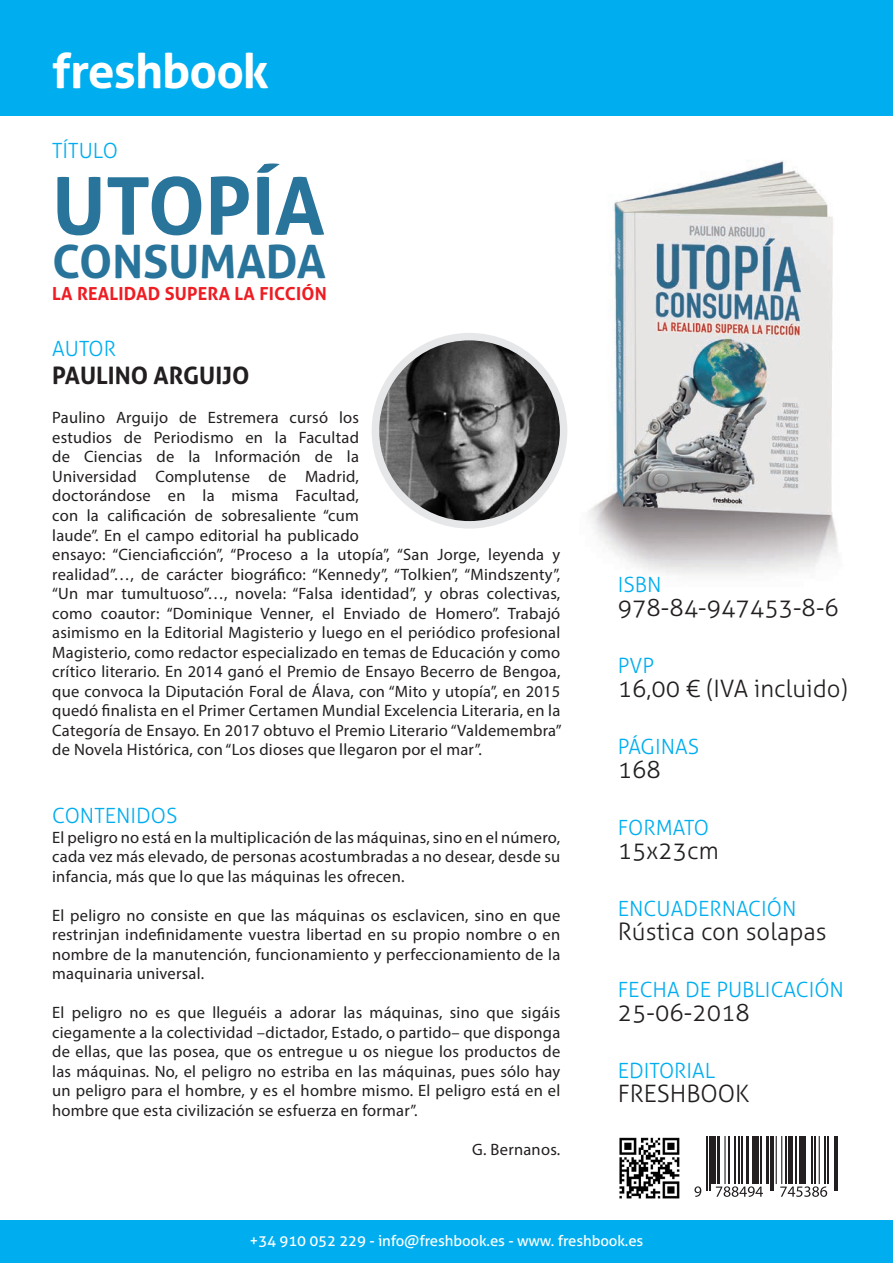
<style>
.page{position:relative;width:893px;height:1263px;background:#fff}
.page>*{position:absolute;margin:0;border:0;box-sizing:border-box;transform-origin:0 0}
.t1{font:700 79.5px "Aller";color:#29749b}
.t2{font:700 48px "Aller";letter-spacing:-.02em;color:#fff}
.t3{font:700 45.9px "Aller";color:#29749b}
.t4{font:300 24px "Aller";color:#231f20}
.t5{font:700 24px "Aller";color:#231f20}
.t6{font:300 21px "Aller";color:#00aeef}
.t7{font:700 18px "Aller";letter-spacing:.01em;color:#ee1d23}
.t8{font:16.5px/19.5px "Myriad Pro";letter-spacing:.015em;color:#231f20;text-align:justify}
.t9{font:15px "Aller";letter-spacing:-.01em;color:#fff}
</style>
<div class="page">
<img style="left:564px;top:160px;width:274px;height:415px">
<div style="left:0;top:0;width:893px;height:116px;background:#00aeef"></div>
<div style="left:0;top:1220px;width:893px;height:43px;background:#00aeef"></div>
<img style="left:376px;top:338px;width:188px;height:182px">
<div style="left:372px;top:333px;width:195px;height:196px;border:8px solid #e6e7e9;border-radius:50%"></div>
<img style="left:619px;top:1137px;width:61px;height:62px">
<hr style="left:712px;top:1136px;width:4px;height:48px;background:#231f20">
<hr style="left:766px;top:1136px;width:3px;height:48px;background:#231f20">
<hr style="left:709px;top:1136px;width:1px;height:55px;background:#231f20">
<hr style="left:834px;top:1136px;width:1px;height:55px;background:#231f20">
<hr style="left:706px;top:1136px;width:2px;height:55px;background:#231f20">
<hr style="left:770px;top:1136px;width:1px;height:55px;background:#231f20">
<hr style="left:773px;top:1136px;width:1px;height:55px;background:#231f20">
<hr style="left:837px;top:1136px;width:1px;height:55px;background:#231f20">
<hr style="left:827px;top:1136px;width:1px;height:48px;background:#231f20">
<svg style="left:694px;top:1186px;width:7px;height:11px"></svg>
<svg style="left:716px;top:1136px;width:47px;height:61px"></svg>
<svg style="left:776px;top:1136px;width:51px;height:61px"></svg>
<p class="t2" style="left:52px;top:41px;width:218px">freshbook</p>
<p class="t6" style="left:52px;top:138px;width:67px">TÍTULO</p>
<p class="t1" style="left:52px;top:157px;width:274px">UTOPÍA</p>
<p class="t3" style="left:52px;top:233px;width:275px">CONSUMADA</p>
<p class="t7" style="left:52px;top:283px;width:276px">LA REALIDAD SUPERA LA FICCIÓN</p>
<p class="t6" style="left:52px;top:336px;width:65px">AUTOR</p>
<p class="t5" style="left:52px;top:361px;width:199px">PAULINO ARGUIJO</p>
<p class="t8" style="left:52px;top:408px;width:511px;text-align:left">Paulino Arguijo de Estremera cursó los<br>estudios de Periodismo en la Facultad<br>de Ciencias de la Información de la<br>Universidad Complutense de Madrid,<br>doctorándose en la misma Facultad,<br>con la calificación de sobresaliente “cum<br>laude”. En el campo editorial ha publicado<br>ensayo: “Cienciaficción”, “Proceso a la utopía”, “San Jorge, leyenda y realidad”…, de carácter biográfico: “Kennedy”, “Tolkien”, “Mindszenty”, “Un mar tumultuoso”…, novela: “Falsa identidad”, y obras colectivas, como coautor: “Dominique Venner, el Enviado de Homero”. Trabajó asimismo en la Editorial Magisterio y luego en el periódico profesional Magisterio, como redactor especializado en temas de Educación y como crítico literario. En 2014 ganó el Premio de Ensayo Becerro de Bengoa, que convoca la Diputación Foral de Álava, con “Mito y utopía”, en 2015 quedó finalista en el Primer Certamen Mundial Excelencia Literaria, en la Categoría de Ensayo. En 2017 obtuvo el Premio Literario “Valdemembra” de Novela Histórica, con “Los dioses que llegaron por el mar”.</p>
<p class="t6" style="left:52px;top:803px;width:127px">CONTENIDOS</p>
<p class="t8" style="left:52px;top:827px;width:510px">El peligro no está en la multiplicación de las máquinas, sino en el número, cada vez más elevado, de personas acostumbradas a no desear, desde su infancia, más que lo que las máquinas les ofrecen.</p>
<p class="t8" style="left:52px;top:905px;width:510px">El peligro no consiste en que las máquinas os esclavicen, sino en que restrinjan indefinidamente vuestra libertad en su propio nombre o en nombre de la manutención, funcionamiento y perfeccionamiento de la maquinaria universal.</p>
<p class="t8" style="left:52px;top:1003px;width:510px">El peligro no es que lleguéis a adorar las máquinas, sino que sigáis ciegamente a la colectividad –dictador, Estado, o partido– que disponga de ellas, que las posea, que os entregue u os niegue los productos de las máquinas. No, el peligro no estriba en las máquinas, pues sólo hay un peligro para el hombre, y es el hombre mismo. El peligro está en el hombre que esta civilización se esfuerza en formar”.</p>
<p class="t8" style="left:472px;top:1139px;width:90px">G. Bernanos.</p>
<p class="t6" style="left:618px;top:572px;width:45px">ISBN</p>
<p class="t4" style="left:618px;top:593px;width:223px">978-84-947453-8-6</p>
<p class="t6" style="left:618px;top:653px;width:38px">PVP</p>
<p class="t4" style="left:618px;top:674px;width:231px">16,00 € (IVA incluido)</p>
<p class="t6" style="left:618px;top:734px;width:83px">PÁGINAS</p>
<p class="t4" style="left:618px;top:755px;width:45px">168</p>
<p class="t6" style="left:618px;top:815px;width:93px">FORMATO</p>
<p class="t4" style="left:618px;top:836px;width:102px">15x23cm</p>
<p class="t6" style="left:618px;top:896px;width:180px">ENCUADERNACIÓN</p>
<p class="t4" style="left:618px;top:917px;width:210px">Rústica con solapas</p>
<p class="t6" style="left:618px;top:977px;width:228px">FECHA DE PUBLICACIÓN</p>
<p class="t4" style="left:618px;top:998px;width:134px">25-06-2018</p>
<p class="t6" style="left:618px;top:1058px;width:99px">EDITORIAL</p>
<p class="t4" style="left:618px;top:1079px;width:133px">FRESHBOOK</p>
<p class="t9" style="left:250px;top:1231px;width:395px">+34 910 052 229 - info@freshbook.es - www. freshbook.es</p>
</div>
